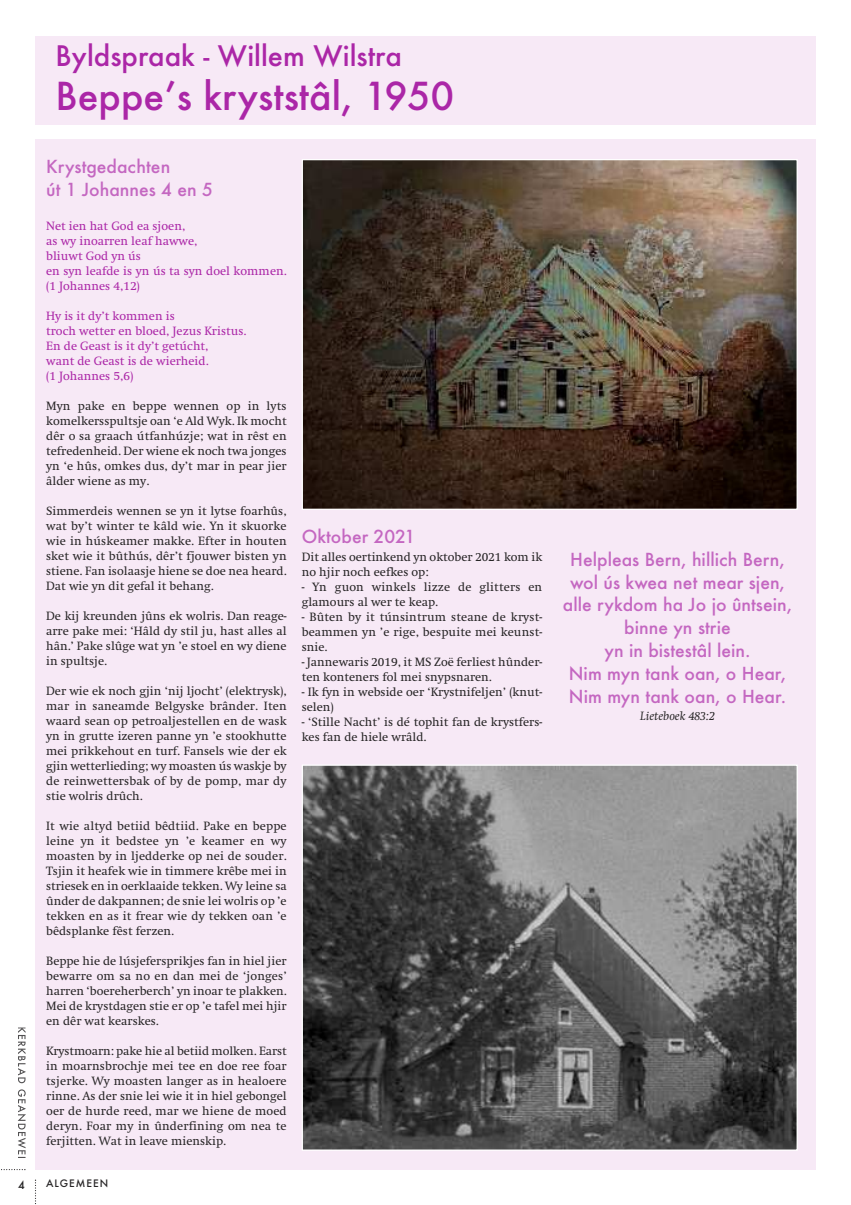
<style>
.page{position:relative;width:851px;height:1205px;background:#fff}
.page>*{position:absolute;margin:0;border:0;box-sizing:border-box;transform-origin:0 0}
.t1{font:500 37.5px "Futura";color:#ab26a7}
.t2{font:500 27.5px "Futura";color:#ab26a7}
.t3{font:500 17.5px/22.8px "Futura";color:#c467c1}
.t4{font:12.5px/15px "Swift";color:#272526;text-align:justify}
.t5{font:12.5px/15px "Swift";color:#ab26a7}
.t6{font:italic 12.5px "Swift";color:#272526}
.t7{font:500 10.88px "Futura";color:#272526}
.t8{font:500 10px "Futura";letter-spacing:.1em;color:#272526}
</style>
<div class="page">
<svg style="left:17px;top:1027px;width:9px;height:131px"></svg>
<svg style="left:1px;top:1169px;width:24px;height:1px"></svg>
<svg style="left:35px;top:1179px;width:1px;height:26px"></svg>
<div style="left:35px;top:36px;width:780px;height:89px;background:#f7e9f6"></div>
<div style="left:35px;top:139px;width:780px;height:1030px;background:#f7e9f6"></div>
<img style="left:303px;top:161px;width:492px;height:347px">
<img style="left:303px;top:766px;width:492px;height:383px">
<h2 class="t2" style="left:56px;top:41px;width:348px">Byldspraak - Willem Wilstra</h2>
<h1 class="t1" style="left:56px;top:76px;width:399px">Beppe’s kryststâl, 1950</h1>
<h3 class="t3" style="left:46px;top:156px;width:168px">Krystgedachten<br>út 1 Johannes 4 en 5</h3>
<p class="t5" style="left:46px;top:218px;width:242px">Net ien hat God ea sjoen,<br>as wy inoarren leaf hawwe,<br>bliuwt God yn ús<br>en syn leafde is yn ús ta syn doel kommen. (1 Johannes 4,12)</p>
<p class="t5" style="left:46px;top:308px;width:202px">Hy is it dy’t kommen is<br>troch wetter en bloed, Jezus Kristus.<br>En de Geast is it dy’t getúcht,<br>want de Geast is de wierheid.<br>(1 Johannes 5,6)</p>
<p class="t4" style="left:46px;top:398px;width:242px">Myn pake en beppe wennen op in lyts komelkersspultsje oan ‘e Ald Wyk. Ik mocht dêr o sa graach útfanhúzje; wat in rêst en tefredenheid. Der wiene ek noch twa jonges yn ‘e hûs, omkes dus, dy’t mar in pear jier âlder wiene as my.</p>
<p class="t4" style="left:46px;top:503px;width:242px">Simmerdeis wennen se yn it lytse foarhûs, wat by’t winter te kâld wie. Yn it skuorke wie in húskeamer makke. Efter in houten sket wie it bûthús, dêr’t fjouwer bisten yn stiene. Fan isolaasje hiene se doe nea heard.<br>Dat wie yn dit gefal it behang.</p>
<p class="t4" style="left:46px;top:608px;width:242px">De kij kreunden jûns ek wolris. Dan reage&shy;arre pake mei: ‘Hâld dy stil ju, hast alles al hân.’ Pake slûge wat yn ’e stoel en wy diene in spultsje.</p>
<p class="t4" style="left:46px;top:683px;width:242px">Der wie ek noch gjin ‘nij ljocht’ (elektrysk), mar in saneamde Belgyske brânder. Iten waard sean op petroaljestellen en de wask yn in grutte izeren panne yn ’e stookhutte mei prikkehout en turf. Fansels wie der ek gjin wetterlieding; wy moasten ús waskje by de reinwettersbak of by de pomp, mar dy stie wolris drûch.</p>
<p class="t4" style="left:46px;top:818px;width:242px">It wie altyd betiid bêdtiid. Pake en beppe leine yn it bedstee yn ’e keamer en wy moasten by in ljedderke op nei de souder.<br>Tsjin it heafek wie in timmere krêbe mei in striesek en in oerklaaide tekken. Wy leine sa ûnder de dakpannen; de snie lei wolris op ’e tekken en as it frear wie dy tekken oan ’e bêdsplanke fêst ferzen.</p>
<p class="t4" style="left:46px;top:953px;width:242px">Beppe hie de lúsjefersprikjes fan in hiel jier bewarre om sa no en dan mei de ‘jonges’ harren ‘boereherberch’ yn inoar te plakken.<br>Mei de krystdagen stie er op ’e tafel mei hjir en dêr wat kearskes.</p>
<p class="t4" style="left:46px;top:1043px;width:242px">Krystmoarn: pake hie al betiid molken. Earst in moarnsbrochje mei tee en doe ree foar tsjerke. Wy moasten langer as in healoere rinne. As der snie lei wie it in hiel gebongel oer de hurde reed, mar we hiene de moed deryn. Foar my in ûnderfining om nea te ferjitten. Wat in leave mienskip.</p>
<h3 class="t3" style="left:301px;top:526px;width:115px">Oktober 2021</h3>
<p class="t4" style="left:301px;top:550px;width:242px">Dit alles oertinkend yn oktober 2021 kom ik no hjir noch eefkes op:</p>
<p class="t4" style="left:301px;top:580px;width:242px">- Yn guon winkels lizze de glitters en glamours al wer te keap.</p>
<p class="t4" style="left:301px;top:610px;width:242px">- Bûten by it túnsintrum steane de kryst&shy;beammen yn ’e rige, bespuite mei keunst&shy;snie.</p>
<p class="t4" style="left:301px;top:655px;width:242px">- Jannewaris 2019, it MS Zoë ferliest hûnder&shy;ten konteners fol mei snypsnaren.</p>
<p class="t4" style="left:301px;top:685px;width:242px">- Ik fyn in webside oer ‘Krystnifeljen’ (knut&shy;selen)</p>
<p class="t4" style="left:301px;top:715px;width:242px">- ‘Stille Nacht’ is dé tophit fan de krystfers&shy;kes fan de hiele wrâld.</p>
<p class="t7" style="left:18px;top:1179px;width:8px">4</p>
<p class="t8" style="left:46px;top:1177px;width:63px">ALGEMEEN</p>
<h3 class="t3" style="left:563px;top:548px;width:231px;text-align:center">Helpleas Bern, hillich Bern, wol ús kwea net mear sjen, alle rykdom ha Jo jo ûntsein, binne yn strie<br>yn in bistestâl lein.<br>Nim myn tank oan, o Hear,<br>Nim myn tank oan, o Hear.</h3>
<p class="t6" style="left:640px;top:708px;width:76px">Lieteboek 483:2</p>
</div>
